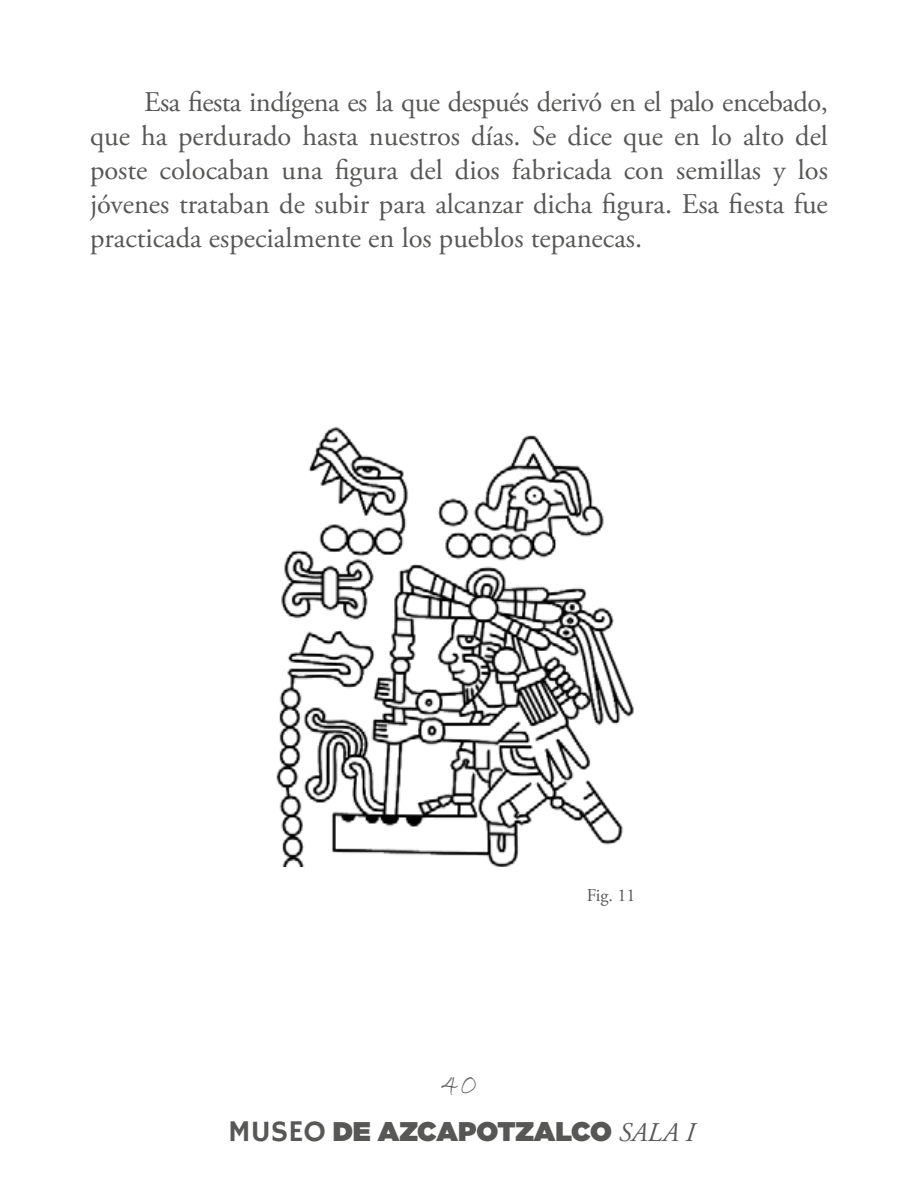
<style>
.page{position:relative;width:918px;height:1188px;background:#fff}
.page>*{position:absolute;margin:0;border:0;box-sizing:border-box;transform-origin:0 0}
.t1{font:31.5px "Bradley Hand ITC";color:#575756}
.t2{font:28.5px/34.2px "Adobe Garamond Pro";color:#575756;text-align:justify}
.t3{font:900 27px "Gotham";letter-spacing:-.005em;color:#575756}
.t4{font:18px "Adobe Garamond Pro";color:#575756}
.s1{font-family:"Hammersmith One";font-weight:400;font-size:30px}
.s2{font-family:"Adobe Garamond Pro";font-weight:400;font-style:italic}
</style>
<div class="page">
<img style="left:276px;top:426px;width:358px;height:441px">
<p class="t2" style="left:90px;top:86px;width:740px;text-indent:54px">Esa fiesta indígena es la que después derivó en el palo encebado, que ha perdurado hasta nuestros días. Se dice que en lo alto del poste colocaban una figura del dios fabricada con semillas y los jóvenes trataban de subir para alcanzar dicha figura. Esa fiesta fue practicada especialmente en los pueblos tepanecas.</p>
<p class="t1" style="left:441px;top:1064px;width:38px">40</p>
<p class="t4" style="left:587px;top:884px;width:50px">Fig. 11</p>
<p class="t3" style="left:228px;top:1112px;width:468px"><span class="s1">MUSEO</span> DE AZCAPOTZALCO <span class="s2">SALA I</span></p>
</div>
